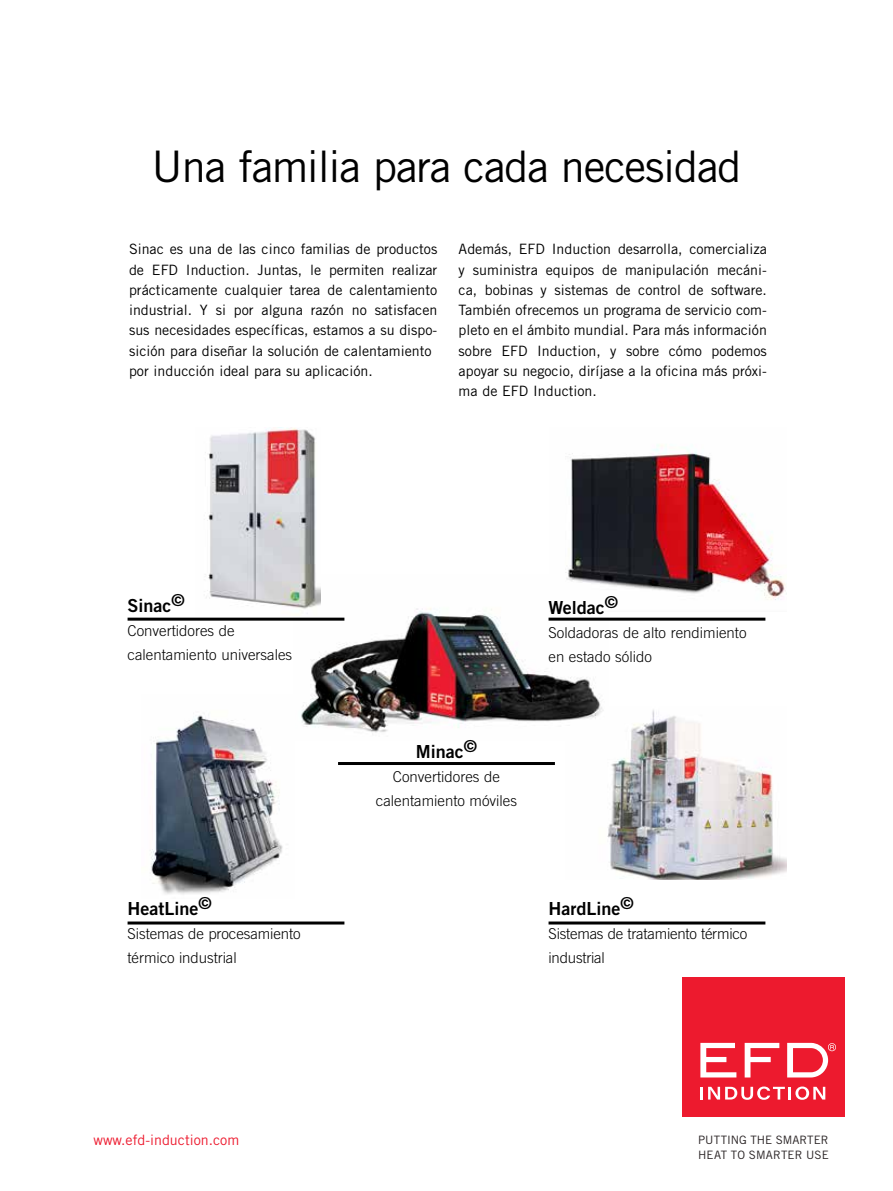
<style>
.page{position:relative;width:893px;height:1191px;background:#fff}
.page>*{position:absolute;margin:0;border:0;box-sizing:border-box;transform-origin:0 0}
.t1{font:43.5px "Trade Gothic LT Std";letter-spacing:-.03em;color:#000}
.t2{font:18px "Trade Gothic Bold Two";color:#000}
.t3{font:300 15px/24px "Trade Gothic";color:#000}
.t4{font:14.25px/20.2px "Trade Gothic LT Std";color:#000}
.t5{font:14.25px "Trade Gothic LT Std";color:#ed1b2f}
.t6{font:11.55px/15px "Trade Gothic LT Std";letter-spacing:.005em;color:#282223}
</style>
<div class="page">
<div style="left:682px;top:976px;width:163px;height:140px;background:#ed1a2e"></div>
<svg style="left:700px;top:1042px;width:36px;height:35px"></svg>
<svg style="left:745px;top:1042px;width:34px;height:35px"></svg>
<svg style="left:700px;top:1086px;width:125px;height:13px"></svg>
<svg style="left:787px;top:1042px;width:49px;height:35px"></svg>
<img style="left:607px;top:709px;width:180px;height:170px">
<img style="left:293px;top:587px;width:315px;height:153px">
<img style="left:151px;top:695px;width:143px;height:200px">
<img style="left:205px;top:428px;width:115px;height:188px">
<img style="left:549px;top:445px;width:238px;height:167px">
<hr style="left:128px;top:617px;width:216px;height:3px;background:#000">
<hr style="left:128px;top:921px;width:216px;height:3px;background:#000">
<hr style="left:549px;top:921px;width:216px;height:3px;background:#000">
<hr style="left:549px;top:617px;width:216px;height:3px;background:#000">
<hr style="left:338px;top:762px;width:217px;height:3px;background:#000">
<h1 class="t1" style="left:152px;top:140px;width:591px">Una familia para cada necesidad</h1>
<p class="t4" style="left:129px;top:239px;width:310px">Sinac es una de las cinco familias de productos de EFD Induction. Juntas, le permiten realizar prácticamente cualquier tarea de calentamiento industrial. Y si por alguna razón no satisfacen sus necesidades específicas, estamos a su dispo&shy;sición para diseñar la solución de calentamiento por inducción ideal para su aplicación.</p>
<p class="t4" style="left:459px;top:239px;width:310px;text-align:justify">Además, EFD Induction desarrolla, comercializa y suministra equipos de manipulación mecáni&shy;ca, bobinas y sistemas de control de software.<br>También ofrecemos un programa de servicio com&shy;pleto en el ámbito mundial. Para más información sobre EFD Induction, y sobre cómo podemos apoyar su negocio, diríjase a la oficina más próxi&shy;ma de EFD Induction.</p>
<p class="t2" style="left:128px;top:594px;width:59px">Sinac<sup>©</sup></p>
<p class="t3" style="left:128px;top:618px;width:166px">Convertidores de calentamiento universales</p>
<p class="t2" style="left:128px;top:897px;width:86px">HeatLine<sup>©</sup></p>
<p class="t3" style="left:128px;top:921px;width:175px">Sistemas de procesamiento térmico industrial</p>
<p class="t5" style="left:94px;top:1131px;width:147px">www.efd-induction.com</p>
<p class="t2" style="left:416px;top:740px;width:63px">Minac<sup>©</sup></p>
<p class="t3" style="left:376px;top:764px;width:143px;text-align:center">Convertidores de calentamiento móviles</p>
<p class="t2" style="left:549px;top:596px;width:71px">Weldac<sup>©</sup></p>
<p class="t3" style="left:549px;top:620px;width:199px">Soldadoras de alto rendimiento en estado sólido</p>
<p class="t2" style="left:549px;top:897px;width:87px">HardLine<sup>©</sup></p>
<p class="t3" style="left:549px;top:921px;width:200px">Sistemas de tratamiento térmico industrial</p>
<p class="t6" style="left:698px;top:1132px;width:132px">PUTTING THE SMARTER<br>HEAT TO SMARTER USE</p>
</div>
